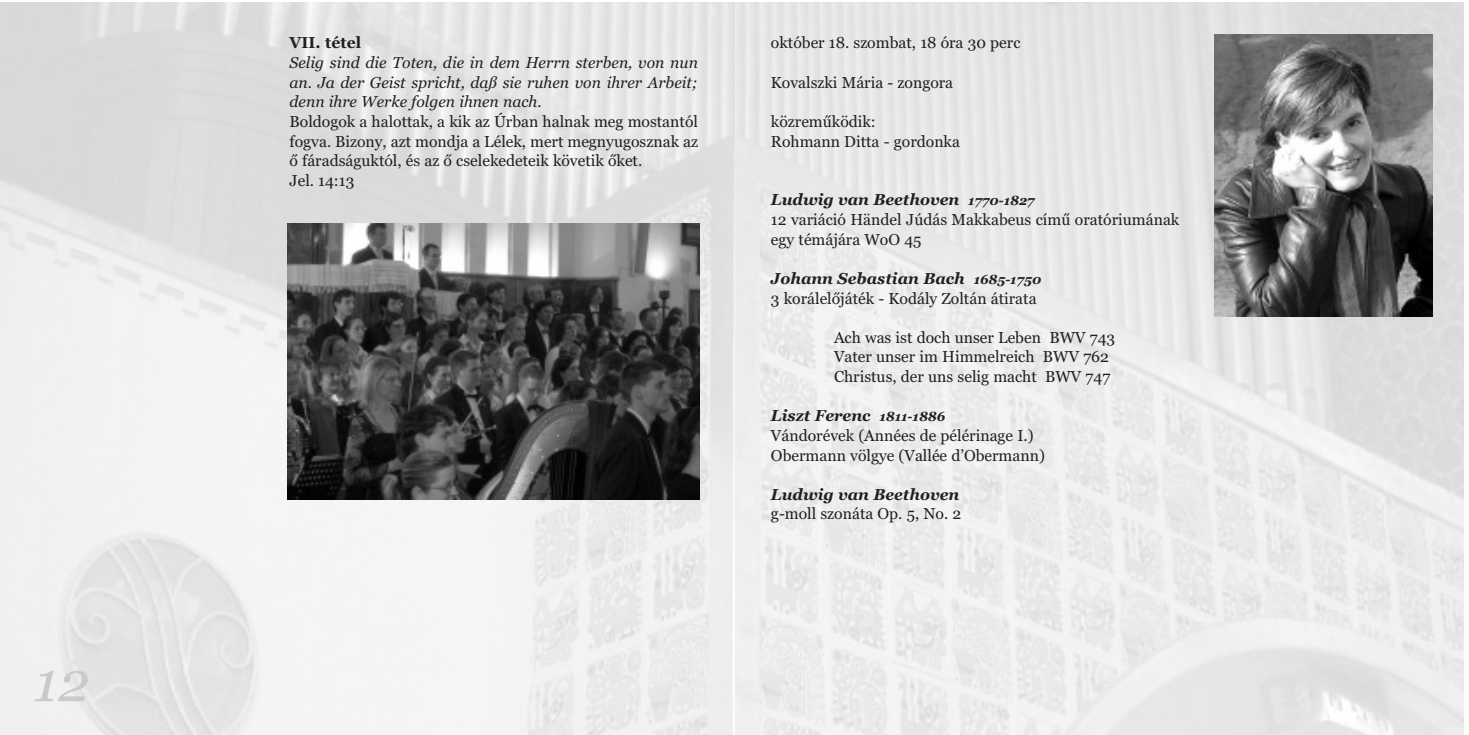
<style>
.page{position:relative;width:1469px;height:735px;background:#fff}
.page>*{position:absolute;margin:0;border:0;box-sizing:border-box;transform-origin:0 0}
.t1{font:italic 56.52px "Georgia";color:#c9cacc}
.t2{font:15.75px/19.6px "Georgia";color:#231f20}
.t3{font:italic 15.75px/19.6px "Georgia";color:#231f20;text-align:justify}
.t4{font:italic 700 15.75px "Georgia";color:#231f20}
.t5{font:700 15.75px "Georgia";color:#231f20}
.s1{font-weight:700;font-style:italic}
.s2{font-weight:700;font-style:italic;font-size:13.12px}
</style>
<div class="page">
<img style="left:0;top:2px;width:1462px;height:732px">
<img style="left:1214px;top:35px;width:217px;height:281px">
<img style="left:288px;top:223px;width:412px;height:275px">
<h1 class="t1" style="left:34px;top:648px;width:57px">12</h1>
<p class="t5" style="left:289px;top:34px;width:73px">VII. tétel</p>
<p class="t3" style="left:289px;top:53px;width:410px">Selig sind die Toten, die in dem Herrn sterben, von nun an. Ja der Geist spricht, daß sie ruhen von ihrer Arbeit; denn ihre Werke folgen ihnen nach.</p>
<p class="t2" style="left:289px;top:112px;width:410px">Boldogok a halottak, a kik az Úrban halnak meg mostantól fogva. Bizony, azt mondja a Lélek, mert megnyugosznak az ő fáradságuktól, és az ő cselekedeteik követik őket.<br>Jel. 14:13</p>
<p class="t2" style="left:771px;top:33px;width:251px">október 18. szombat, 18 óra 30 perc</p>
<p class="t2" style="left:771px;top:72px;width:184px">Kovalszki Mária - zongora</p>
<p class="t2" style="left:771px;top:112px;width:190px">közreműködik:<br>Rohmann Ditta - gordonka</p>
<p class="t2" style="left:771px;top:190px;width:410px"><span class="s1">Ludwig van Beethoven</span> <span class="s2">1770-1827<br></span>12 variáció Händel Júdás Makkabeus című oratóriumának egy témájára WoO 45</p>
<p class="t2" style="left:771px;top:268px;width:272px"><span class="s1">Johann Sebastian Bach</span> <span class="s2">1685-1750<br></span>3 korálelőjáték - Kodály Zoltán átirata</p>
<p class="t2" style="left:834px;top:327px;width:283px">Ach was ist doch unser Leben BWV 743<br>Vater unser im Himmelreich BWV 762<br>Christus, der uns selig macht BWV 747</p>
<p class="t2" style="left:771px;top:406px;width:275px"><span class="s1">Liszt Ferenc</span> <span class="s2">1811-1886<br></span>Vándorévek (Années de pélérinage I.)<br>Obermann völgye (Vallée d’Obermann)</p>
<p class="t4" style="left:771px;top:485px;width:190px">Ludwig van Beethoven</p>
<p class="t2" style="left:771px;top:504px;width:192px">g-moll szonáta Op. 5, No. 2</p>
</div>
